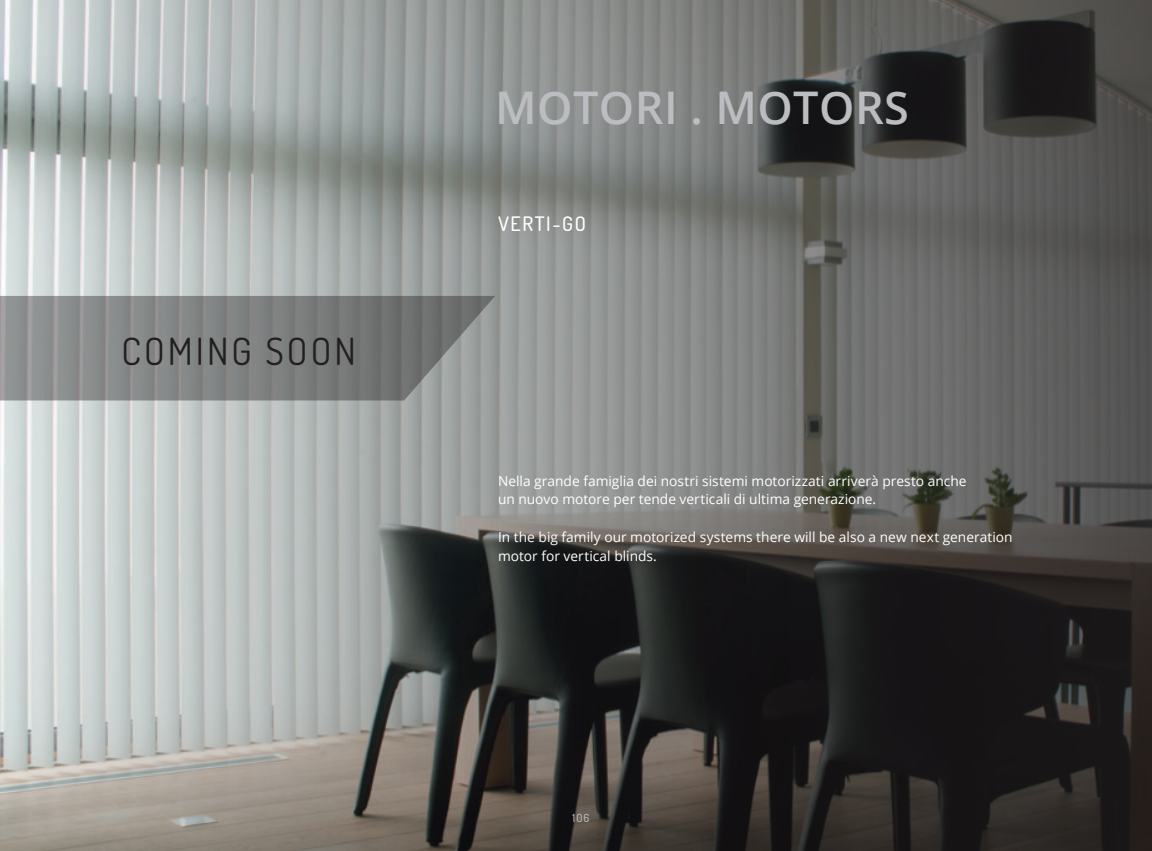
<style>
.page{position:relative;width:1152px;height:851px;background:#fff}
.page>*{position:absolute;margin:0;border:0;box-sizing:border-box;transform-origin:0 0}
.t1{font:600 45px "Open Sans";letter-spacing:.01em;color:#bcbdc0}
.t2{font:37.5px "Dosis";letter-spacing:.08em;color:#231f20}
.t3{font:500 20px "Dosis";letter-spacing:.08em;color:#fff}
.t4{font:13.75px/18.8px "Open Sans";color:#fff}
.t5{font:500 11.25px "Dosis";color:#bcbdc0}
</style>
<div class="page">
<img style="left:0;top:0;width:1152px;height:850px">
<svg style="left:0;top:296px;width:495px;height:104px;background:#828484"></svg>
<p class="t2" style="left:122px;top:326px;width:236px">COMING SOON</p>
<p class="t1" style="left:495px;top:76px;width:415px">MOTORI . MOTORS</p>
<p class="t3" style="left:498px;top:211px;width:89px">VERTI-GO</p>
<p class="t4" style="left:498px;top:471px;width:470px">Nella grande famiglia dei nostri sistemi motorizzati arriverà presto anche</p>
<p class="t4" style="left:498px;top:489px;width:380px">un nuovo motore per tende verticali di ultima generazione.</p>
<p class="t4" style="left:498px;top:527px;width:516px">In the big family our motorized systems there will be also a new next generation motor for vertical blinds.</p>
<p class="t5" style="left:572px;top:810px;width:18px">106</p>
</div>
